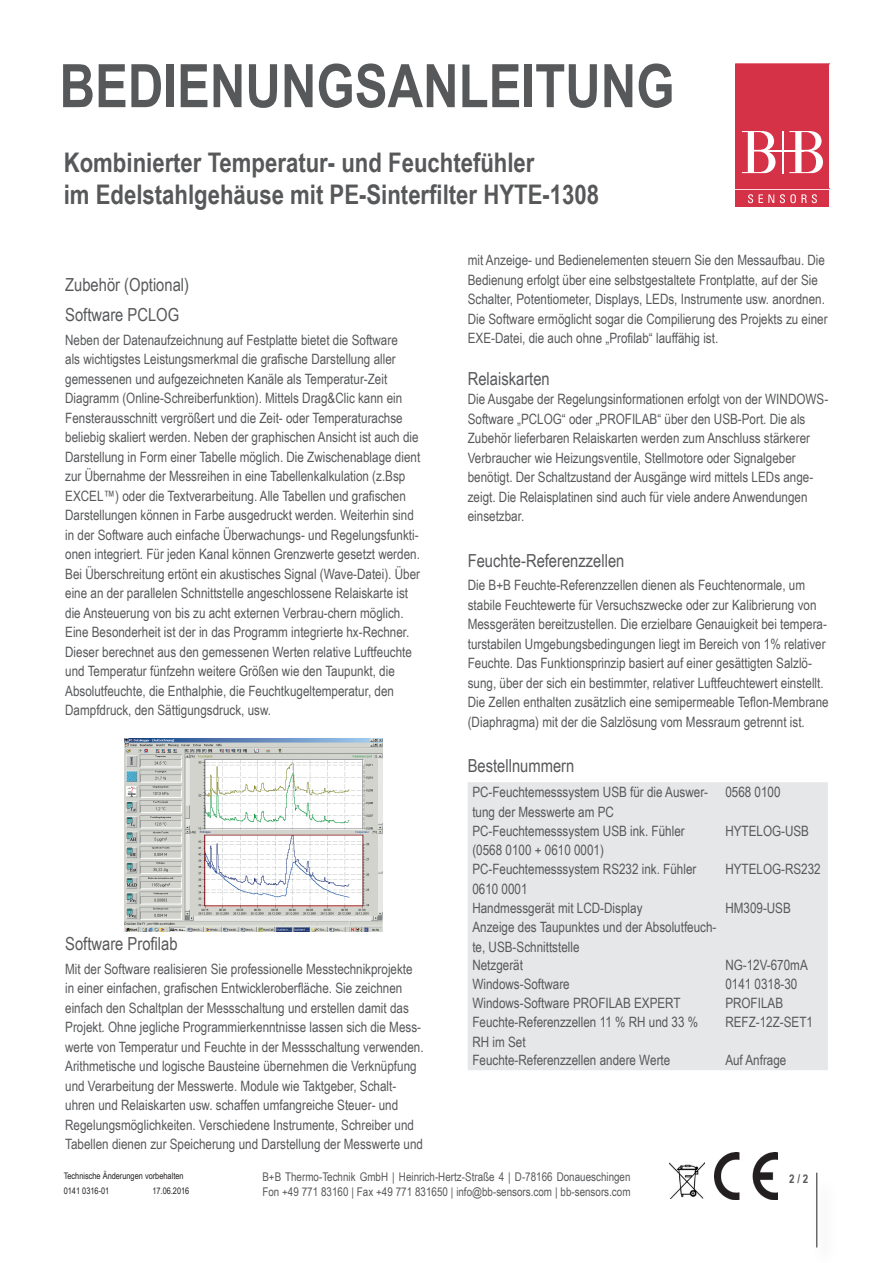
<style>
.page{position:relative;width:893px;height:1263px;background:#fff}
.page>*{position:absolute;margin:0;border:0;box-sizing:border-box;transform-origin:0 0}
.t1{font:700 60px "Arial Narrow";color:#57585a}
.t2{font:700 27px/32.4px "Arial Narrow";color:#57585a}
.t3{font:18px/30.2px "Arial Narrow";color:#57585a}
.t4{font:14.25px/19.5px "Arial Narrow";color:#57585a}
.t5{font:12px/14.4px "Arial Narrow";color:#57585a}
.t6{font:700 12px "Arial Narrow";color:#57585a}
.t7{font:9px/15px "Arial Narrow";color:#231f20}
</style>
<div class="page">
<img style="left:124px;top:738px;width:258px;height:193px">
<div style="left:469px;top:783px;width:358px;height:76px;background:#e6e7e9"></div>
<div style="left:469px;top:860px;width:358px;height:209px;background:#e6e7e9"></div>
<hr style="left:468px;top:860px;width:1px;height:37px;background:#e6e7e9">
<hr style="left:827px;top:860px;width:1px;height:37px;background:#e6e7e9">
<hr style="left:468px;top:897px;width:253px;height:1px;background:#e6e7e9">
<hr style="left:468px;top:898px;width:1px;height:57px;background:#e6e7e9">
<hr style="left:721px;top:897px;width:107px;height:1px;background:#e6e7e9">
<hr style="left:827px;top:898px;width:1px;height:57px;background:#e6e7e9">
<hr style="left:468px;top:955px;width:253px;height:1px;background:#e6e7e9">
<hr style="left:721px;top:955px;width:107px;height:1px;background:#e6e7e9">
<hr style="left:468px;top:974px;width:253px;height:1px;background:#e6e7e9">
<hr style="left:721px;top:974px;width:107px;height:1px;background:#e6e7e9">
<hr style="left:468px;top:993px;width:253px;height:1px;background:#e6e7e9">
<svg style="left:468px;top:956px;width:1px;height:56px"></svg>
<hr style="left:721px;top:993px;width:107px;height:1px;background:#e6e7e9">
<svg style="left:827px;top:956px;width:1px;height:56px"></svg>
<hr style="left:468px;top:1012px;width:253px;height:1px;background:#e6e7e9">
<hr style="left:468px;top:1013px;width:1px;height:37px;background:#e6e7e9">
<hr style="left:721px;top:1012px;width:107px;height:1px;background:#e6e7e9">
<hr style="left:827px;top:1013px;width:1px;height:37px;background:#e6e7e9">
<hr style="left:468px;top:1050px;width:253px;height:1px;background:#e6e7e9">
<svg style="left:468px;top:1051px;width:1px;height:18px"></svg>
<hr style="left:721px;top:1050px;width:107px;height:1px;background:#e6e7e9">
<svg style="left:827px;top:1051px;width:1px;height:18px"></svg>
<hr style="left:468px;top:1069px;width:253px;height:1px;background:#e6e7e9">
<hr style="left:721px;top:1069px;width:107px;height:1px;background:#e6e7e9">
<hr style="left:468px;top:782px;width:253px;height:1px;background:#e6e7e9">
<hr style="left:468px;top:783px;width:1px;height:38px;background:#e6e7e9">
<hr style="left:721px;top:782px;width:107px;height:1px;background:#e6e7e9">
<hr style="left:827px;top:783px;width:1px;height:38px;background:#e6e7e9">
<hr style="left:468px;top:821px;width:253px;height:1px;background:#e6e7e9">
<hr style="left:468px;top:821px;width:1px;height:38px;background:#e6e7e9">
<hr style="left:721px;top:821px;width:107px;height:1px;background:#e6e7e9">
<hr style="left:827px;top:821px;width:1px;height:38px;background:#e6e7e9">
<hr style="left:468px;top:859px;width:253px;height:1px;background:#e6e7e9">
<hr style="left:721px;top:859px;width:107px;height:1px;background:#e6e7e9">
<div style="left:736px;top:190px;width:93px;height:17px;background:#d63247"></div>
<svg style="left:736px;top:64px;width:93px;height:139px"></svg>
<hr style="left:816px;top:1172px;width:1px;height:75px;background:#231f20">
<img style="left:715px;top:1152px;width:62px;height:47px">
<img style="left:670px;top:1162px;width:35px;height:36px">
<h1 class="t1" style="left:60px;top:41px;width:617px">BEDIENUNGSANLEITUNG</h1>
<h2 class="t2" style="left:64px;top:145px;width:537px">Kombinierter Temperatur- und Feuchtefühler<br>im Edelstahlgehäuse mit PE-Sinterfilter HYTE-1308</h2>
<p class="t3" style="left:65px;top:269px;width:125px">Zubehör (Optional)<br>Software PCLOG</p>
<p class="t4" style="left:65px;top:329px;width:357px">Neben der Datenaufzeichnung auf Festplatte bietet die Software<br>als wichtigstes Leistungsmerkmal die grafische Darstellung aller gemessenen und aufgezeichneten Kanäle als Temperatur-Zeit Diagramm (Online-Schreiberfunktion). Mittels Drag&amp;Clic kann ein Fensterausschnitt vergrößert und die Zeit- oder Temperaturachse beliebig skaliert werden. Neben der graphischen Ansicht ist auch die Darstellung in Form einer Tabelle möglich. Die Zwischenablage dient zur Übernahme der Messreihen in eine Tabellenkalkulation (z.Bsp EXCEL™) oder die Textverarbeitung. Alle Tabellen und grafischen Darstellungen können in Farbe ausgedruckt werden. Weiterhin sind in der Software auch einfache Überwachungs- und Regelungsfunkti&shy;onen integriert. Für jeden Kanal können Grenzwerte gesetzt werden.<br>Bei Überschreitung ertönt ein akustisches Signal (Wave-Datei). Über eine an der parallelen Schnittstelle angeschlossene Relaiskarte ist die Ansteuerung von bis zu acht externen Verbrau-chern möglich.<br>Eine Besonderheit ist der in das Programm integrierte hx-Rechner.<br>Dieser berechnet aus den gemessenen Werten relative Luftfeuchte und Temperatur fünfzehn weitere Größen wie den Taupunkt, die Absolutfeuchte, die Enthalphie, die Feuchtkugeltemperatur, den Dampfdruck, den Sättigungsdruck, usw.</p>
<p class="t3" style="left:65px;top:928px;width:114px">Software Profilab</p>
<p class="t4" style="left:65px;top:958px;width:360px">Mit der Software realisieren Sie professionelle Messtechnikprojekte in einer einfachen, grafischen Entwickleroberfläche. Sie zeichnen einfach den Schaltplan der Messschaltung und erstellen damit das Projekt. Ohne jegliche Programmierkenntnisse lassen sich die Mess&shy;werte von Temperatur und Feuchte in der Messschaltung verwenden.<br>Arithmetische und logische Bausteine übernehmen die Verknüpfung und Verarbeitung der Messwerte. Module wie Taktgeber, Schalt&shy;uhren und Relaiskarten usw. schaffen umfangreiche Steuer- und Regelungsmöglichkeiten. Verschiedene Instrumente, Schreiber und Tabellen dienen zur Speicherung und Darstellung der Messwerte und</p>
<p class="t4" style="left:468px;top:250px;width:361px">mit Anzeige- und Bedienelementen steuern Sie den Messaufbau. Die Bedienung erfolgt über eine selbstgestaltete Frontplatte, auf der Sie Schalter, Potentiometer, Displays, LEDs, Instrumente usw. anordnen.<br>Die Software ermöglicht sogar die Compilierung des Projekts zu einer EXE-Datei, die auch ohne „Profilab“ lauffähig ist.</p>
<p class="t3" style="left:468px;top:363px;width:84px">Relaiskarten</p>
<p class="t4" style="left:468px;top:389px;width:362px">Die Ausgabe der Regelungsinformationen erfolgt von der WINDOWS-Software „PCLOG“ oder „PROFILAB“ über den USB-Port. Die als Zubehör lieferbaren Relaiskarten werden zum Anschluss stärkerer Verbraucher wie Heizungsventile, Stellmotore oder Signalgeber benötigt. Der Schaltzustand der Ausgänge wird mittels LEDs ange&shy;zeigt. Die Relaisplatinen sind auch für viele andere Anwendungen einsetzbar.</p>
<p class="t3" style="left:468px;top:544px;width:158px">Feuchte-Referenzzellen</p>
<p class="t4" style="left:468px;top:575px;width:362px">Die B+B Feuchte-Referenzzellen dienen als Feuchtenormale, um stabile Feuchtewerte für Versuchszwecke oder zur Kalibrierung von Messgeräten bereitzustellen. Die erzielbare Genauigkeit bei tempera&shy;turstabilen Umgebungsbedingungen liegt im Bereich von 1% relativer Feuchte. Das Funktionsprinzip basiert auf einer gesättigten Salzlö&shy;sung, über der sich ein bestimmter, relativer Luftfeuchtewert einstellt.<br>Die Zellen enthalten zusätzlich eine semipermeable Teflon-Membrane (Diaphragma) mit der die Salzlösung vom Messraum getrennt ist.</p>
<p class="t3" style="left:468px;top:750px;width:108px">Bestellnummern</p>
<p class="t4" style="left:472px;top:782px;width:237px">PC-Feuchtemesssystem USB für die Auswer&shy;tung der Messwerte am PC</p>
<p class="t4" style="left:725px;top:782px;width:57px">0568 0100</p>
<p class="t4" style="left:472px;top:820px;width:214px">PC-Feuchtemesssystem USB ink. Fühler (0568 0100 + 0610 0001)</p>
<p class="t4" style="left:725px;top:820px;width:85px">HYTELOG-USB</p>
<p class="t4" style="left:472px;top:859px;width:226px">PC-Feuchtemesssystem RS232 ink. Fühler<br>0610 0001</p>
<p class="t4" style="left:725px;top:859px;width:97px">HYTELOG-RS232</p>
<p class="t4" style="left:472px;top:897px;width:246px">Handmessgerät mit LCD-Display<br>Anzeige des Taupunktes und der Absolutfeuch&shy;te, USB-Schnittstelle</p>
<p class="t4" style="left:725px;top:897px;width:67px">HM309-USB</p>
<p class="t4" style="left:472px;top:955px;width:52px">Netzgerät</p>
<p class="t4" style="left:725px;top:955px;width:84px">NG-12V-670mA</p>
<p class="t4" style="left:472px;top:974px;width:99px">Windows-Software</p>
<p class="t4" style="left:725px;top:974px;width:74px">0141 0318-30</p>
<p class="t4" style="left:472px;top:993px;width:210px">Windows-Software PROFILAB EXPERT</p>
<p class="t4" style="left:725px;top:993px;width:59px">PROFILAB</p>
<p class="t4" style="left:472px;top:1012px;width:227px">Feuchte-Referenzzellen 11 % RH und 33 %<br>RH im Set</p>
<p class="t4" style="left:725px;top:1012px;width:89px">REFZ-12Z-SET1</p>
<p class="t4" style="left:472px;top:1050px;width:199px">Feuchte-Referenzzellen andere Werte</p>
<p class="t4" style="left:725px;top:1050px;width:63px">Auf Anfrage</p>
<p class="t7" style="left:64px;top:1168px;width:121px">Technische Änderungen vorbehalten<br>0141 0316-01</p>
<p class="t7" style="left:152px;top:1183px;width:38px">17.06.2016</p>
<p class="t5" style="left:262px;top:1169px;width:370px">B+B Thermo-Technik GmbH | Heinrich-Hertz-Straße 4 | D-78166 Donaueschingen<br>Fon +49 771 83160 | Fax +49 771 831650 | info@bb-sensors.com | bb-sensors.com</p>
<p class="t6" style="left:789px;top:1170px;width:21px">2 / 2</p>
</div>
